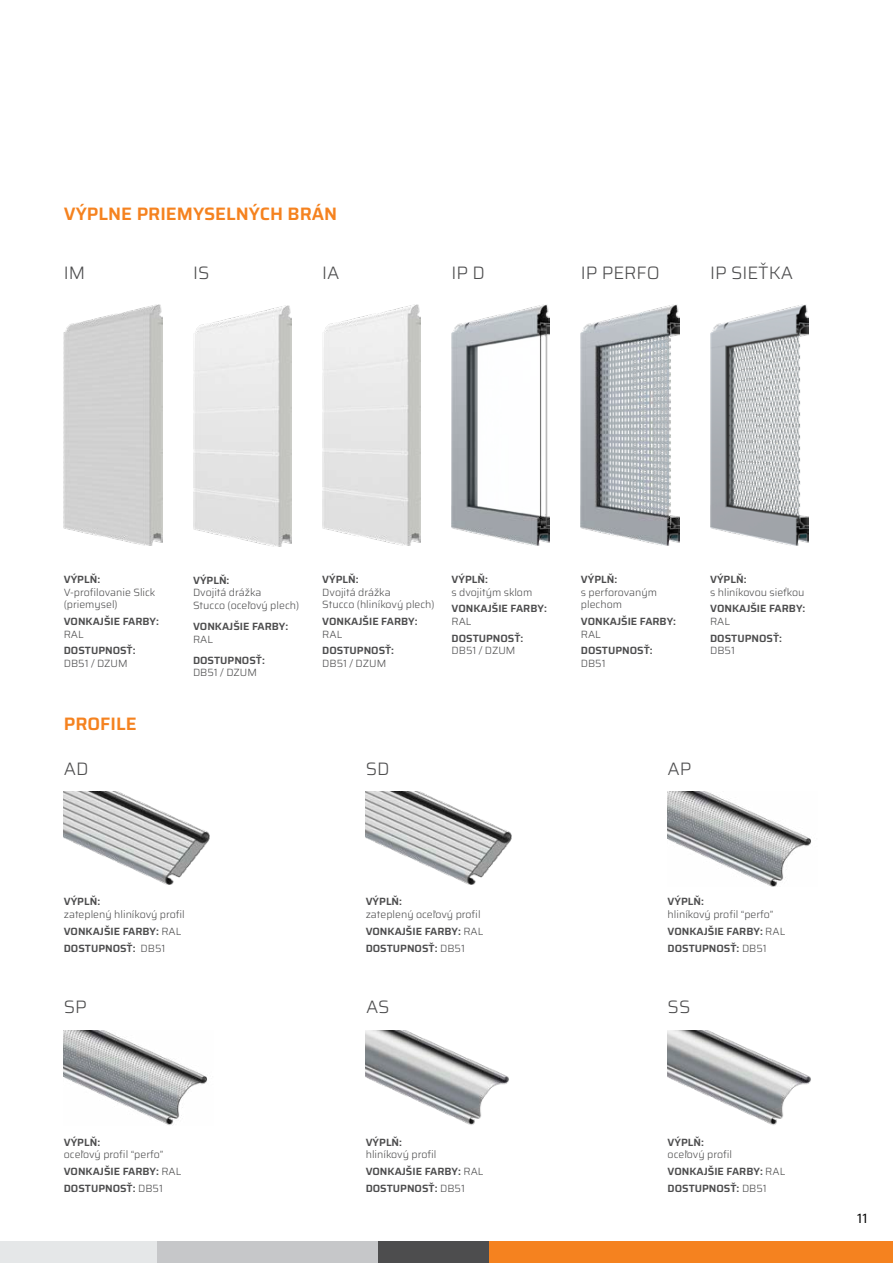
<style>
.page{position:relative;width:893px;height:1263px;background:#fff}
.page>*{position:absolute;margin:0;border:0;box-sizing:border-box;transform-origin:0 0}
.Sub_head{font:300 18px "Saira";color:#4d4d4e}
.Sub_head-2{font:600 18px "Saira";color:#f5821f}
.t1{font:13.5px "Saira";color:#000}
.Podpis{font:600 10.5px/12.6px "Saira";color:#4d4d4e}
.Podpis-2{font:300 10.5px/12.6px "Saira";color:#4d4d4e}
.s1{font-weight:600}
.s2{font-weight:300}
</style>
<div class="page">
<img style="left:322px;top:304px;width:99px;height:241px">
<img style="left:452px;top:304px;width:98px;height:241px">
<img style="left:581px;top:304px;width:98px;height:241px">
<img style="left:710px;top:304px;width:98px;height:241px">
<img style="left:64px;top:304px;width:98px;height:241px">
<img style="left:64px;top:792px;width:146px;height:93px">
<img style="left:668px;top:792px;width:143px;height:95px">
<img style="left:366px;top:792px;width:146px;height:93px">
<img style="left:64px;top:1030px;width:143px;height:95px">
<img style="left:668px;top:1030px;width:143px;height:95px">
<img style="left:366px;top:1030px;width:143px;height:95px">
<img style="left:193px;top:305px;width:98px;height:241px">
<div style="left:0;top:1242px;width:157px;height:21px;background:#e5e7e8"></div>
<div style="left:157px;top:1242px;width:221px;height:21px;background:#c6c7c9"></div>
<div style="left:378px;top:1242px;width:111px;height:21px;background:#4d4d4e"></div>
<div style="left:489px;top:1242px;width:404px;height:21px;background:#f5821f"></div>
<p class="Sub_head-2" style="left:64px;top:199px;width:275px">VÝPLNE PRIEMYSELNÝCH BRÁN</p>
<p class="Sub_head" style="left:64px;top:258px;width:23px">IM</p>
<p class="Sub_head" style="left:193px;top:258px;width:18px">IS</p>
<p class="Sub_head" style="left:322px;top:258px;width:19px">IA</p>
<p class="Sub_head" style="left:452px;top:258px;width:35px">IP D</p>
<p class="Sub_head" style="left:581px;top:258px;width:80px">IP PERFO</p>
<p class="Sub_head" style="left:710px;top:258px;width:84px">IP SIEŤKA</p>
<p class="Podpis-2" style="left:64px;top:573px;width:93px"><span class="s1">VÝPLŇ:<br></span>V-profilovanie Slick (priemysel)</p>
<p class="Podpis" style="left:64px;top:615px;width:97px">VONKAJŠIE FARBY:<br><span class="s2">RAL</span></p>
<p class="Podpis" style="left:64px;top:644px;width:73px">DOSTUPNOSŤ:<br><span class="s2">DB51 / DZUM</span></p>
<p class="Sub_head-2" style="left:64px;top:709px;width:74px">PROFILE</p>
<p class="Podpis-2" style="left:193px;top:573px;width:108px"><span class="s1">VÝPLŇ:<br></span>Dvojitá drážka<br>Stucco (oceľový plech)</p>
<p class="Podpis" style="left:193px;top:620px;width:97px">VONKAJŠIE FARBY:<br><span class="s2">RAL</span></p>
<p class="Podpis" style="left:193px;top:653px;width:73px">DOSTUPNOSŤ:<br><span class="s2">DB51 / DZUM</span></p>
<p class="Podpis-2" style="left:322px;top:573px;width:114px"><span class="s1">VÝPLŇ:<br></span>Dvojitá drážka<br>Stucco (hliníkový plech)</p>
<p class="Podpis" style="left:322px;top:615px;width:97px">VONKAJŠIE FARBY:<br><span class="s2">RAL</span></p>
<p class="Podpis" style="left:322px;top:644px;width:73px">DOSTUPNOSŤ:<br><span class="s2">DB51 / DZUM</span></p>
<p class="Podpis-2" style="left:452px;top:573px;width:82px"><span class="s1">VÝPLŇ:<br></span>s dvojitým sklom</p>
<p class="Podpis" style="left:452px;top:602px;width:97px">VONKAJŠIE FARBY:<br><span class="s2">RAL</span></p>
<p class="Podpis" style="left:452px;top:631px;width:73px">DOSTUPNOSŤ:<br><span class="s2">DB51 / DZUM</span></p>
<p class="Podpis-2" style="left:581px;top:573px;width:78px"><span class="s1">VÝPLŇ:<br></span>s perforovaným plechom</p>
<p class="Podpis" style="left:581px;top:615px;width:97px">VONKAJŠIE FARBY:<br><span class="s2">RAL</span></p>
<p class="Podpis" style="left:581px;top:644px;width:73px">DOSTUPNOSŤ:<br><span class="s2">DB51</span></p>
<p class="Sub_head" style="left:64px;top:754px;width:26px">AD</p>
<p class="Sub_head" style="left:366px;top:754px;width:25px">SD</p>
<p class="Sub_head" style="left:668px;top:754px;width:26px">AP</p>
<p class="Podpis-2" style="left:710px;top:573px;width:96px"><span class="s1">VÝPLŇ:<br></span>s hliníkovou sieťkou</p>
<p class="Podpis" style="left:710px;top:602px;width:97px">VONKAJŠIE FARBY:<br><span class="s2">RAL</span></p>
<p class="Podpis" style="left:710px;top:631px;width:73px">DOSTUPNOSŤ:<br><span class="s2">DB51</span></p>
<p class="Podpis-2" style="left:64px;top:895px;width:123px"><span class="s1">VÝPLŇ:<br></span>zateplený hliníkový profil</p>
<p class="Podpis" style="left:64px;top:924px;width:119px">VONKAJŠIE FARBY: <span class="s2">RAL</span></p>
<p class="Podpis" style="left:64px;top:941px;width:103px">DOSTUPNOSŤ: <span class="s2">DB51</span></p>
<p class="Podpis-2" style="left:366px;top:895px;width:116px"><span class="s1">VÝPLŇ:<br></span>zateplený oceľový profil</p>
<p class="Podpis" style="left:366px;top:924px;width:119px">VONKAJŠIE FARBY: <span class="s2">RAL</span></p>
<p class="Podpis" style="left:366px;top:941px;width:101px">DOSTUPNOSŤ: <span class="s2">DB51</span></p>
<p class="Podpis-2" style="left:668px;top:895px;width:107px"><span class="s1">VÝPLŇ:<br></span>hliníkový profil “perfo”</p>
<p class="Podpis" style="left:668px;top:924px;width:119px">VONKAJŠIE FARBY: <span class="s2">RAL</span></p>
<p class="Podpis" style="left:668px;top:941px;width:101px">DOSTUPNOSŤ: <span class="s2">DB51</span></p>
<p class="Sub_head" style="left:64px;top:992px;width:25px">SP</p>
<p class="Sub_head" style="left:366px;top:992px;width:25px">AS</p>
<p class="Sub_head" style="left:668px;top:992px;width:24px">SS</p>
<p class="Podpis-2" style="left:64px;top:1135px;width:101px"><span class="s1">VÝPLŇ:<br></span>oceľový profil “perfo”</p>
<p class="Podpis" style="left:64px;top:1165px;width:119px">VONKAJŠIE FARBY: <span class="s2">RAL</span></p>
<p class="Podpis" style="left:64px;top:1182px;width:101px">DOSTUPNOSŤ: <span class="s2">DB51</span></p>
<p class="Podpis-2" style="left:366px;top:1135px;width:72px"><span class="s1">VÝPLŇ: </span>hliníkový profil</p>
<p class="Podpis" style="left:366px;top:1165px;width:119px">VONKAJŠIE FARBY: <span class="s2">RAL</span></p>
<p class="Podpis" style="left:366px;top:1182px;width:101px">DOSTUPNOSŤ: <span class="s2">DB51</span></p>
<p class="Podpis-2" style="left:668px;top:1135px;width:66px"><span class="s1">VÝPLŇ: </span>oceľový profil</p>
<p class="Podpis" style="left:668px;top:1165px;width:119px">VONKAJŠIE FARBY: <span class="s2">RAL</span></p>
<p class="Podpis" style="left:668px;top:1182px;width:101px">DOSTUPNOSŤ: <span class="s2">DB51</span></p>
<p class="t1" style="left:857px;top:1207px;width:12px">11</p>
</div>
